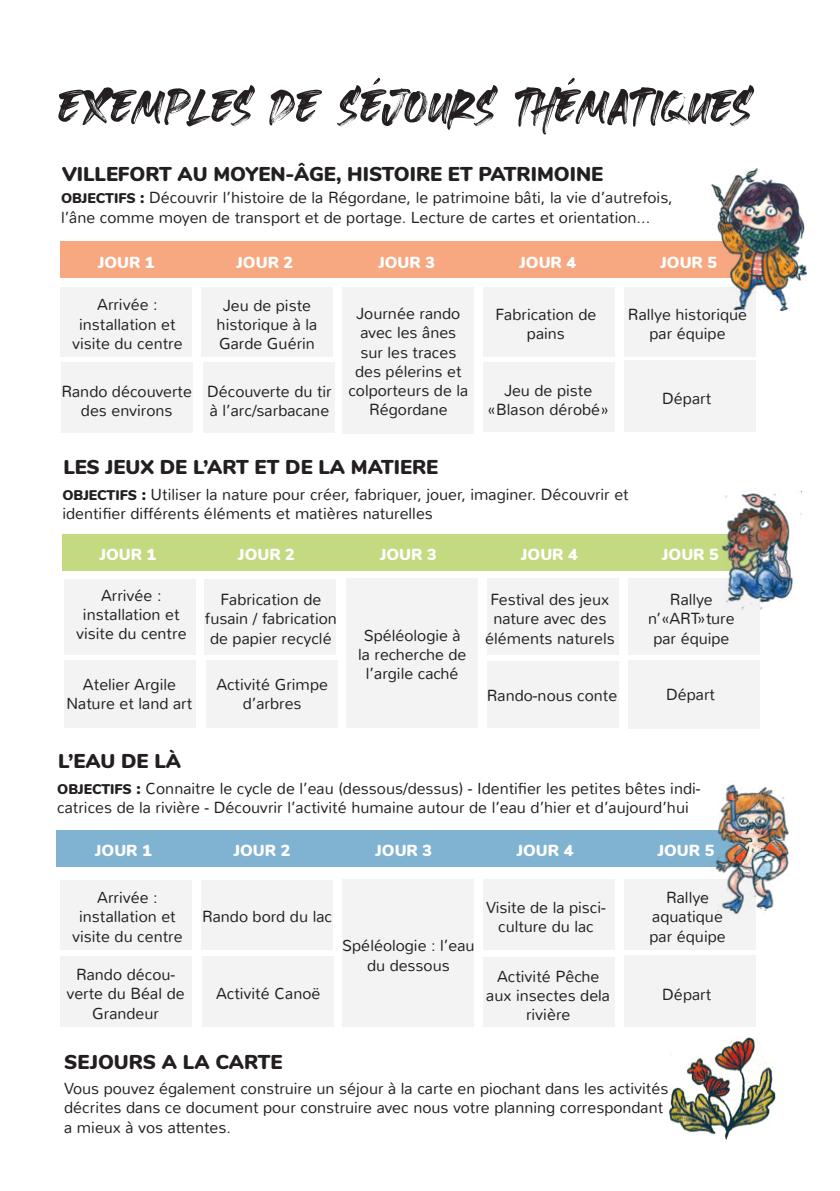
<style>
.page{position:relative;width:840px;height:1191px;background:#fff}
.page>*{position:absolute;margin:0;border:0;box-sizing:border-box;transform-origin:0 0}
.t1{font:70px "Heaters";color:#231f20}
.t2{font:900 20px "Nunito";color:#231f20}
.t3{font:300 16px/19.2px "Nunito";color:#231f20;text-align:center}
.t4{font:900 16px "Nunito";color:#fff}
.s1{font-weight:900;font-size:14px}
.s2{font-weight:900}
</style>
<div class="page">
<div style="left:623px;top:287px;width:132px;height:70px;background:#f3f3f3"></div>
<div style="left:623px;top:360px;width:132px;height:71px;background:#f3f3f3"></div>
<div style="left:60px;top:287px;width:131px;height:70px;background:#f3f3f3"></div>
<div style="left:61px;top:362px;width:132px;height:71px;background:#f3f3f3"></div>
<div style="left:203px;top:362px;width:131px;height:71px;background:#f3f3f3"></div>
<div style="left:342px;top:287px;width:131px;height:146px;background:#f3f3f3"></div>
<div style="left:482px;top:287px;width:132px;height:70px;background:#f3f3f3"></div>
<div style="left:482px;top:362px;width:132px;height:69px;background:#f3f3f3"></div>
<div style="left:201px;top:287px;width:131px;height:70px;background:#f3f3f3"></div>
<div style="left:60px;top:241px;width:694px;height:37px;background:#f7a880"></div>
<div style="left:62px;top:533px;width:694px;height:37px;background:#c4da80"></div>
<div style="left:57px;top:829px;width:695px;height:37px;background:#80b2d1"></div>
<div style="left:627px;top:578px;width:131px;height:76px;background:#f3f3f3"></div>
<div style="left:627px;top:660px;width:131px;height:68px;background:#f3f3f3"></div>
<div style="left:64px;top:578px;width:131px;height:76px;background:#f3f3f3"></div>
<div style="left:64px;top:660px;width:131px;height:68px;background:#f3f3f3"></div>
<div style="left:206px;top:660px;width:131px;height:68px;background:#f3f3f3"></div>
<div style="left:346px;top:578px;width:131px;height:150px;background:#f3f3f3"></div>
<div style="left:486px;top:578px;width:131px;height:76px;background:#f3f3f3"></div>
<div style="left:486px;top:661px;width:131px;height:67px;background:#f3f3f3"></div>
<div style="left:205px;top:578px;width:131px;height:76px;background:#f3f3f3"></div>
<div style="left:623px;top:879px;width:132px;height:70px;background:#f3f3f3"></div>
<div style="left:623px;top:955px;width:132px;height:71px;background:#f3f3f3"></div>
<div style="left:60px;top:879px;width:131px;height:70px;background:#f3f3f3"></div>
<div style="left:60px;top:955px;width:131px;height:71px;background:#f3f3f3"></div>
<div style="left:202px;top:955px;width:131px;height:71px;background:#f3f3f3"></div>
<div style="left:342px;top:879px;width:131px;height:147px;background:#f3f3f3"></div>
<div style="left:483px;top:879px;width:131px;height:70px;background:#f3f3f3"></div>
<div style="left:483px;top:957px;width:131px;height:69px;background:#f3f3f3"></div>
<div style="left:201px;top:879px;width:131px;height:70px;background:#f3f3f3"></div>
<img style="left:711px;top:168px;width:95px;height:142px">
<img style="left:706px;top:487px;width:96px;height:122px">
<img style="left:701px;top:784px;width:89px;height:130px">
<img style="left:669px;top:1037px;width:106px;height:103px">
<h1 class="t1" style="left:58px;top:78px;width:694px">EXEMPLES DE SÉJOURS THÉMATIQUES</h1>
<p class="t2" style="left:62px;top:162px;width:542px">VILLEFORT AU MOYEN-ÂGE, HISTOIRE ET PATRIMOINE</p>
<p class="t3" style="left:61px;top:190px;width:613px;text-align:left"><span class="s1">OBJECTIFS</span> <span class="s2">:</span> Découvrir l’histoire de la Régordane, le patrimoine bâti, la vie d’autrefois, l’âne comme moyen de transport et de portage. Lecture de cartes et orientation...</p>
<p class="t4" style="left:98px;top:253px;width:58px">JOUR 1</p>
<p class="t3" style="left:72px;top:297px;width:112px">Arrivée : installation et visite du centre</p>
<p class="t3" style="left:61px;top:383px;width:132px">Rando découverte des environs</p>
<p class="t4" style="left:236px;top:253px;width:58px">JOUR 2</p>
<p class="t3" style="left:216px;top:297px;width:102px">Jeu de piste historique à la<br>Garde Guérin</p>
<p class="t3" style="left:207px;top:383px;width:126px;text-align:left">Découverte du tir à l’arc/sarbacane</p>
<p class="t4" style="left:378px;top:253px;width:58px">JOUR 3</p>
<p class="t4" style="left:519px;top:253px;width:58px">JOUR 4</p>
<p class="t3" style="left:348px;top:305px;width:121px">Journée rando avec les ânes sur les traces des pélerins et colporteurs de la<br>Régordane</p>
<p class="t3" style="left:495px;top:306px;width:102px">Fabrication de pains</p>
<p class="t3" style="left:486px;top:382px;width:124px">Jeu de piste «Blason dérobé»</p>
<p class="t2" style="left:63px;top:455px;width:376px">LES JEUX DE L’ART ET DE LA MATIERE</p>
<p class="t4" style="left:660px;top:253px;width:58px">JOUR 5</p>
<p class="t3" style="left:627px;top:306px;width:120px">Rallye historique par équipe</p>
<p class="t3" style="left:662px;top:390px;width:50px">Départ</p>
<p class="t3" style="left:62px;top:486px;width:567px;text-align:left"><span class="s1">OBJECTIFS</span> <span class="s2">:</span> Utiliser la nature pour créer, fabriquer, jouer, imaginer. Découvrir et identifier différents éléments et matières naturelles</p>
<p class="t4" style="left:100px;top:545px;width:58px">JOUR 1</p>
<p class="t4" style="left:238px;top:545px;width:58px">JOUR 2</p>
<p class="t4" style="left:380px;top:545px;width:58px">JOUR 3</p>
<p class="t4" style="left:521px;top:545px;width:58px">JOUR 4</p>
<p class="t4" style="left:662px;top:545px;width:58px">JOUR 5</p>
<p class="t3" style="left:76px;top:587px;width:112px">Arrivée : installation et visite du centre</p>
<p class="t3" style="left:66px;top:676px;width:127px">Atelier Argile<br>Nature et land art</p>
<p class="t3" style="left:205px;top:591px;width:133px">Fabrication de fusain / fabrication de papier recyclé</p>
<p class="t3" style="left:216px;top:676px;width:113px">Activité Grimpe d’arbres</p>
<p class="t3" style="left:358px;top:627px;width:110px">Spéléologie à la recherche de l’argile caché</p>
<p class="t3" style="left:485px;top:591px;width:131px">Festival des jeux nature avec des éléments naturels</p>
<p class="t3" style="left:486px;top:687px;width:132px">Rando-nous conte</p>
<p class="t3" style="left:648px;top:591px;width:88px">Rallye n’«ART»ture par équipe</p>
<p class="t3" style="left:665px;top:686px;width:50px">Départ</p>
<p class="t2" style="left:58px;top:749px;width:124px">L’EAU DE LÀ</p>
<p class="t3" style="left:57px;top:779px;width:644px;text-align:left"><span class="s1">OBJECTIFS</span> <span class="s2">:</span> Connaitre le cycle de l’eau (dessous/dessus) - Identifier les petites bêtes indi&shy;catrices de la rivière - Découvrir l’activité humaine autour de l’eau d’hier et d’aujourd’hui</p>
<p class="t4" style="left:95px;top:841px;width:58px">JOUR 1</p>
<p class="t4" style="left:234px;top:841px;width:58px">JOUR 2</p>
<p class="t4" style="left:375px;top:841px;width:58px">JOUR 3</p>
<p class="t4" style="left:516px;top:841px;width:58px">JOUR 4</p>
<p class="t4" style="left:657px;top:841px;width:58px">JOUR 5</p>
<p class="t3" style="left:72px;top:889px;width:112px">Arrivée : installation et visite du centre</p>
<p class="t3" style="left:67px;top:966px;width:119px">Rando décou&shy;verte du Béal de<br>Grandeur</p>
<p class="t3" style="left:202px;top:908px;width:131px">Rando bord du lac</p>
<p class="t3" style="left:216px;top:985px;width:106px">Activité Canoë</p>
<p class="t3" style="left:342px;top:937px;width:134px">Spéléologie : l’eau du dessous</p>
<p class="t3" style="left:486px;top:899px;width:121px">Visite de la pisci&shy;culture du lac</p>
<p class="t3" style="left:486px;top:967px;width:125px">Activité Pêche aux insectes dela rivière</p>
<p class="t3" style="left:649px;top:889px;width:78px">Rallye aquatique par équipe</p>
<p class="t3" style="left:662px;top:985px;width:50px">Départ</p>
<p class="t2" style="left:64px;top:1050px;width:219px">SEJOURS A LA CARTE</p>
<p class="t3" style="left:64px;top:1080px;width:605px;text-align:left">Vous pouvez également construire un séjour à la carte en piochant dans les activités décrites dans ce document pour construire avec nous votre planning correspondant a mieux à vos attentes.</p>
</div>
